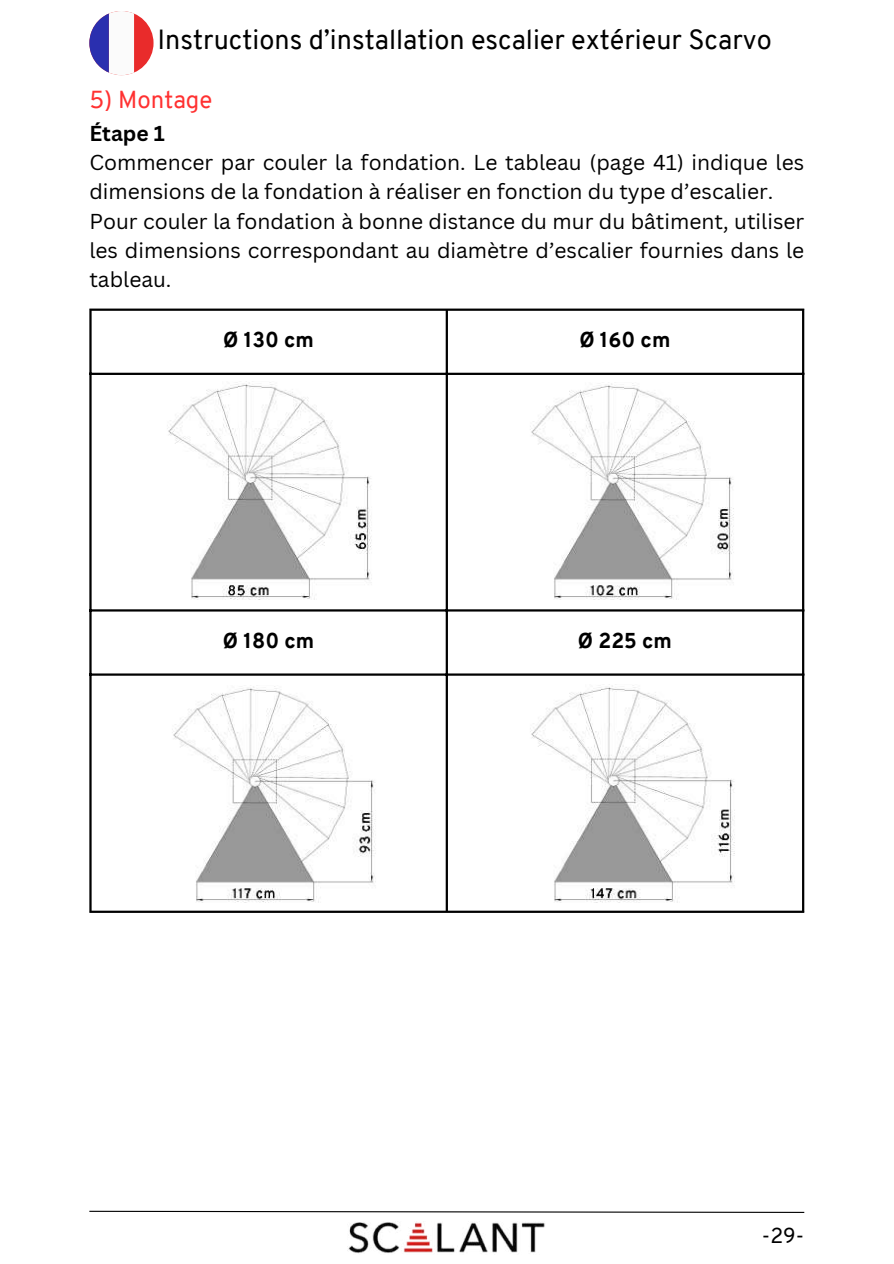
<style>
.page{position:relative;width:894px;height:1264px;background:#fff}
.page>*{position:absolute;margin:0;border:0;box-sizing:border-box;transform-origin:0 0}
.t1{font:27px "Overpass";color:#000}
.t2{font:24px "Overpass";color:#ff3131}
.t3{font:21px/29.2px "Canva Sans";color:#000}
.t4{font:800 21px "Overpass";color:#000}
.t5{font:700 21px "Canva Sans";color:#000}
.t6{font:21px "Overpass";color:#000}
</style>
<div class="page">
<svg style="left:89px;top:1210px;width:716px;height:3px"></svg>
<hr style="left:89px;top:311px;width:3px;height:599px;background:#000">
<hr style="left:445px;top:311px;width:3px;height:599px;background:#000">
<hr style="left:801px;top:311px;width:3px;height:599px;background:#000">
<hr style="left:89px;top:308px;width:715px;height:3px;background:#000">
<hr style="left:89px;top:373px;width:715px;height:2px;background:#000">
<hr style="left:89px;top:609px;width:715px;height:2px;background:#000">
<hr style="left:89px;top:673px;width:715px;height:2px;background:#000">
<hr style="left:89px;top:910px;width:715px;height:2px;background:#000">
<img style="left:172px;top:686px;width:204px;height:216px">
<img style="left:167px;top:381px;width:205px;height:218px">
<img style="left:530px;top:383px;width:204px;height:216px">
<img style="left:530px;top:684px;width:205px;height:218px">
<img style="left:348px;top:1222px;width:197px;height:32px">
<div style="left:89px;top:11px;width:64px;height:64px;background:#e92b2b;border-radius:50%"></div>
<svg style="left:89px;top:11px;width:45px;height:64px;background:#bfbfe3"></svg>
<p class="t1" style="left:157px;top:20px;width:615px">Instructions d’installation escalier extérieur Scarvo</p>
<p class="t2" style="left:89px;top:83px;width:124px">5) Montage</p>
<p class="t5" style="left:89px;top:121px;width:77px">Étape 1</p>
<p class="t3" style="left:89px;top:148px;width:716px">Commencer par couler la fondation. Le tableau (page 41) indique les dimensions de la fondation à réaliser en fonction du type d’escalier.<br>Pour couler la fondation à bonne distance du mur du bâtiment, utiliser les dimensions correspondant au diamètre d’escalier fournies dans le tableau.</p>
<p class="t4" style="left:223px;top:324px;width:92px">Ø 130 cm</p>
<p class="t4" style="left:579px;top:324px;width:92px">Ø 160 cm</p>
<p class="t4" style="left:223px;top:625px;width:93px">Ø 180 cm</p>
<p class="t4" style="left:577px;top:625px;width:95px">Ø 225 cm</p>
<p class="t6" style="left:761px;top:1220px;width:44px">-29-</p>
</div>
